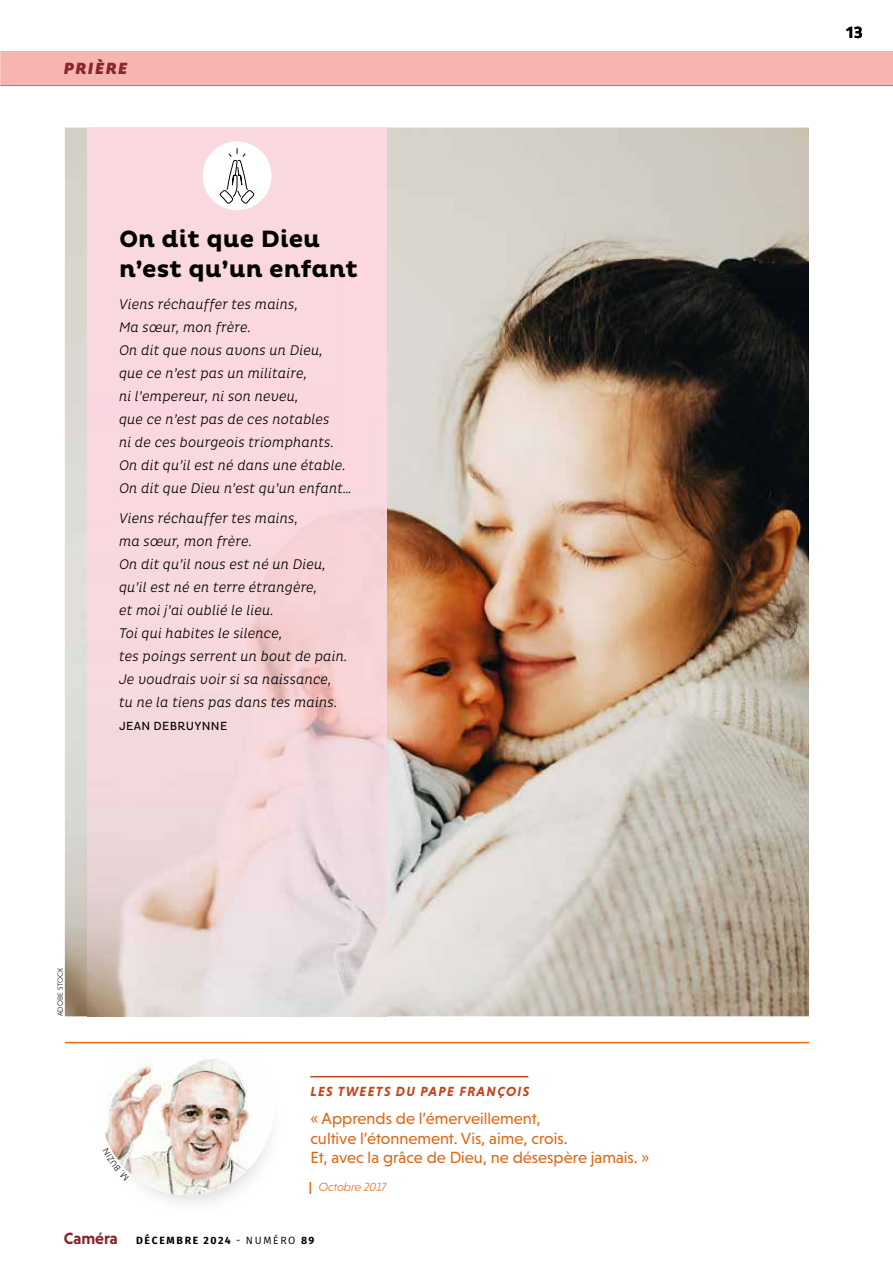
<style>
.page{position:relative;width:893px;height:1263px;background:#fff}
.page>*{position:absolute;margin:0;border:0;box-sizing:border-box;transform-origin:0 0}
.t1{font:700 24px/30px "Pluto";color:#000}
.t2{font:italic 900 18px "Milo OT";letter-spacing:.07em;color:#89252b}
.t3{font:16.5px/19.5px "Niveau Grotesk";color:#df6511}
.t4{font:700 16.5px "Pluto Cond";color:#000}
.t5{font:italic 300 14.25px/23px "Pluto Cond";letter-spacing:.01em;color:#000}
.t6{font:italic 700 13.5px "Niveau Grotesk";letter-spacing:.095em;color:#c5451d}
.t7{font:12px "Pluto Cond";letter-spacing:.025em;color:#000}
.t8{font:italic 300 12px "Niveau Grotesk";color:#df6511}
.t9{font:700 10.5px "Fira Sans";letter-spacing:.16em;color:#000}
.t10{font:300 7.5px "Niveau Grotesk";letter-spacing:.015em;color:#000}
.s1{font-family:"Niveau Grotesk";font-size:16.5px;color:#89252b}
.s2{font-weight:400}
</style>
<div class="page">
<img style="left:100px;top:1041px;width:130px;height:102px">
<img style="left:230px;top:1041px;width:44px;height:142px">
<img style="left:108px;top:1143px;width:123px;height:52px">
<hr style="left:310px;top:1076px;width:218px;height:1px;background:#c5451d">
<svg style="left:310px;top:1182px;width:1px;height:12px"></svg>
<hr style="left:65px;top:1042px;width:744px;height:1px;background:#ed6b06">
<img style="left:65px;top:128px;width:744px;height:888px">
<img style="left:87px;top:128px;width:300px;height:888px">
<div style="left:203px;top:141px;width:69px;height:69px;background:#fff;border-radius:50%"></div>
<svg style="left:219px;top:148px;width:36px;height:56px"></svg>
<div style="left:0;top:51px;width:893px;height:34px;background:#f6b5b1"></div>
<hr style="left:0;top:85px;width:893px;height:1px;background:#878787">
<svg style="left:108px;top:1148px;width:21px;height:32px"></svg>
<p class="t2" style="left:64px;top:58px;width:65px">PRIÈRE</p>
<h1 class="t1" style="left:119px;top:225px;width:240px">On dit que Dieu n’est qu’un enfant</h1>
<p class="t5" style="left:119px;top:292px;width:234px">Viens réchauffer tes mains,<br>Ma sœur, mon frère.<br>On dit que nous avons un Dieu,<br>que ce n’est pas un militaire,<br>ni l’empereur, ni son neveu,<br>que ce n’est pas de ces notables<br>ni de ces bourgeois triomphants.<br>On dit qu’il est né dans une étable.<br>On dit que Dieu n’est qu’un enfant…</p>
<p class="t5" style="left:119px;top:507px;width:230px">Viens réchauffer tes mains,<br>ma sœur, mon frère.<br>On dit qu’il nous est né un Dieu, qu’il est né en terre étrangère,<br>et moi j’ai oublié le lieu.<br>Toi qui habites le silence,<br>tes poings serrent un bout de pain.<br>Je voudrais voir si sa naissance, tu ne la tiens pas dans tes mains.</p>
<p class="t7" style="left:119px;top:719px;width:110px">JEAN DEBRUYNNE</p>
<p class="t10" style="left:56px;top:1016px;width:50px;rotate:-90deg">ADOBE STOCK</p>
<p class="t6" style="left:310px;top:1084px;width:220px">LES TWEETS DU PAPE FRANÇOIS</p>
<p class="t3" style="left:310px;top:1109px;width:341px">« Apprends de l’émerveillement,<br>cultive l’étonnement. Vis, aime, crois.<br>Et, avec la grâce de Dieu, ne désespère jamais. »</p>
<p class="t8" style="left:319px;top:1180px;width:69px">Octobre 2017</p>
<p class="t9" style="left:64px;top:1231px;width:252px"><span class="s1">Caméra</span> DÉCEMBRE 2024 <span class="s2">- NUMÉRO</span> 89</p>
<p class="t4" style="left:846px;top:23px;width:18px">13</p>
</div>
